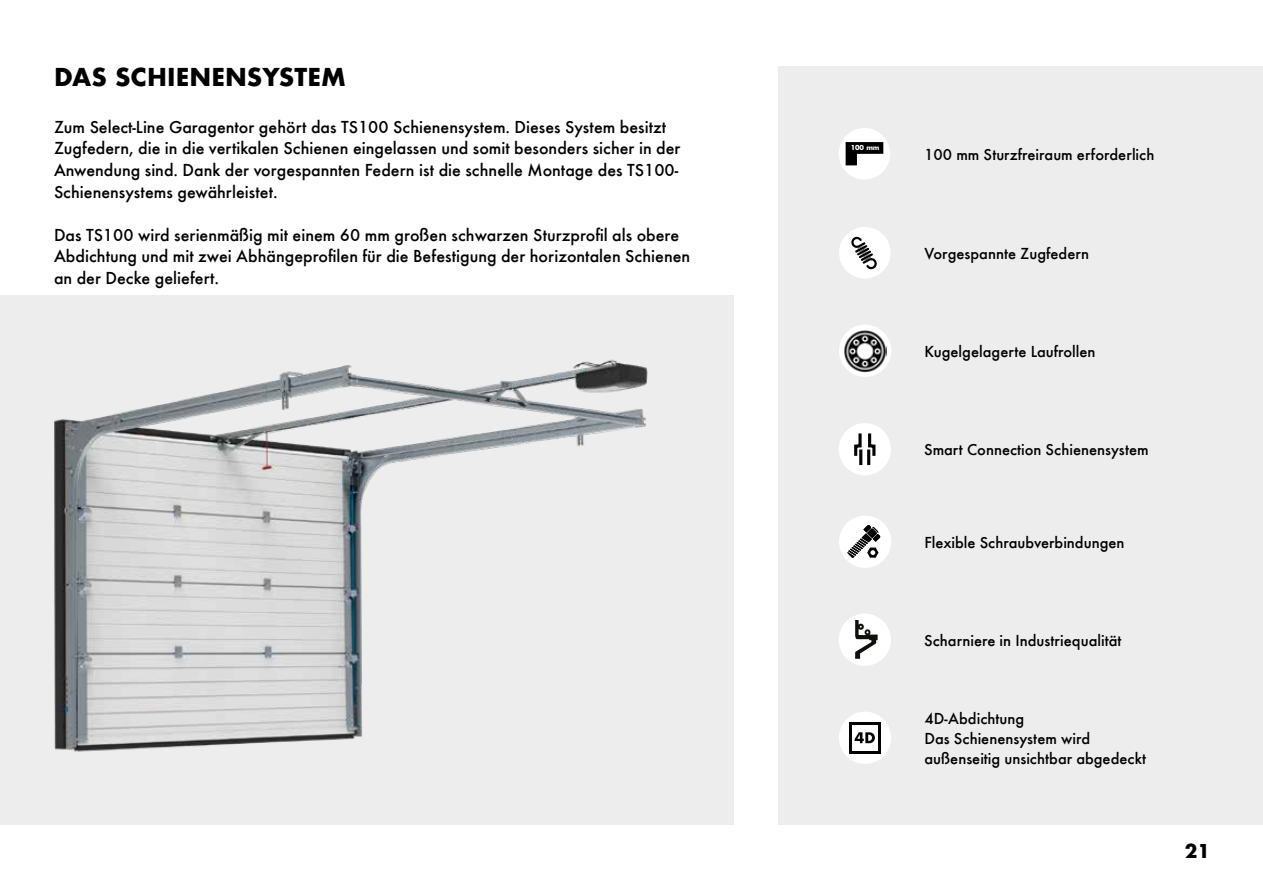
<style>
.page{position:relative;width:1263px;height:893px;background:#fff}
.page>*{position:absolute;margin:0;border:0;box-sizing:border-box;transform-origin:0 0}
.t1{font:700 24px "Futura";color:#000}
.t2{font:700 21px "Futura";color:#000}
.t3{font:500 18px/21.6px "Futura T";color:#000}
.t4{font:500 16.5px/19.8px "Futura T";color:#000}
.t5{font:700 6.6px "Futura";color:#fff}
</style>
<div class="page">
<div style="left:778px;top:66px;width:485px;height:759px;background:#ededed"></div>
<div style="left:0;top:296px;width:733px;height:529px;background:#ededed"></div>
<div style="left:839px;top:516px;width:52px;height:52px;background:#fff;border-radius:50%"></div>
<svg style="left:847px;top:525px;width:33px;height:33px"></svg>
<div style="left:839px;top:423px;width:52px;height:52px;background:#fff;border-radius:50%"></div>
<hr style="left:867px;top:449px;width:3px;height:16px;background:#020203">
<hr style="left:859px;top:449px;width:3px;height:16px;background:#020203">
<svg style="left:854px;top:433px;width:22px;height:26px"></svg>
<div style="left:839px;top:325px;width:52px;height:52px;background:#fff;border-radius:50%"></div>
<img style="left:843px;top:330px;width:43px;height:42px">
<div style="left:839px;top:614px;width:52px;height:52px;background:#fff;border-radius:50%"></div>
<svg style="left:855px;top:620px;width:23px;height:39px"></svg>
<div style="left:839px;top:128px;width:51px;height:52px;background:#fff;border-radius:50%"></div>
<svg style="left:846px;top:142px;width:37px;height:23px"></svg>
<img style="left:54px;top:359px;width:593px;height:393px">
<div style="left:839px;top:227px;width:51px;height:51px;background:#fff;border-radius:50%"></div>
<svg style="left:851px;top:236px;width:26px;height:34px"></svg>
<div style="left:839px;top:712px;width:52px;height:52px;background:#fff;border-radius:50%"></div>
<div style="left:849px;top:722px;width:31px;height:31px;background:#000"></div>
<div style="left:852px;top:725px;width:26px;height:26px;background:#fff"></div>
<svg style="left:855px;top:732px;width:20px;height:11px"></svg>
<h1 class="t1" style="left:54px;top:60px;width:293px">DAS SCHIENENSYSTEM</h1>
<p class="t3" style="left:54px;top:116px;width:628px">Zum Select-Line Garagentor gehört das TS100 Schienensystem. Dieses System besitzt Zugfedern, die in die vertikalen Schienen eingelassen und somit besonders sicher in der Anwendung sind. Dank der vorgespannten Federn ist die schnelle Montage des TS100- Schienensystems gewährleistet.</p>
<p class="t3" style="left:54px;top:224px;width:638px">Das TS100 wird serienmäßig mit einem 60 mm großen schwarzen Sturzprofil als obere<br>Abdichtung und mit zwei Abhängeprofilen für die Befestigung der horizontalen Schienen an der Decke geliefert.</p>
<p class="t5" style="left:851px;top:143px;width:30px">100 mm</p>
<p class="t4" style="left:924px;top:144px;width:232px">100 mm Sturzfreiraum erforderlich</p>
<p class="t4" style="left:924px;top:243px;width:166px">Vorgespannte Zugfedern</p>
<p class="t4" style="left:924px;top:341px;width:173px">Kugelgelagerte Laufrollen</p>
<p class="t4" style="left:924px;top:440px;width:226px">Smart Connection Schienensystem</p>
<p class="t4" style="left:924px;top:532px;width:202px">Flexible Schraubverbindungen</p>
<p class="t4" style="left:924px;top:630px;width:199px">Scharniere in Industriequalität</p>
<p class="t4" style="left:924px;top:708px;width:223px">4D-Abdichtung<br>Das Schienensystem wird außenseitig unsichtbar abgedeckt</p>
<p class="t2" style="left:1185px;top:838px;width:27px">21</p>
</div>
